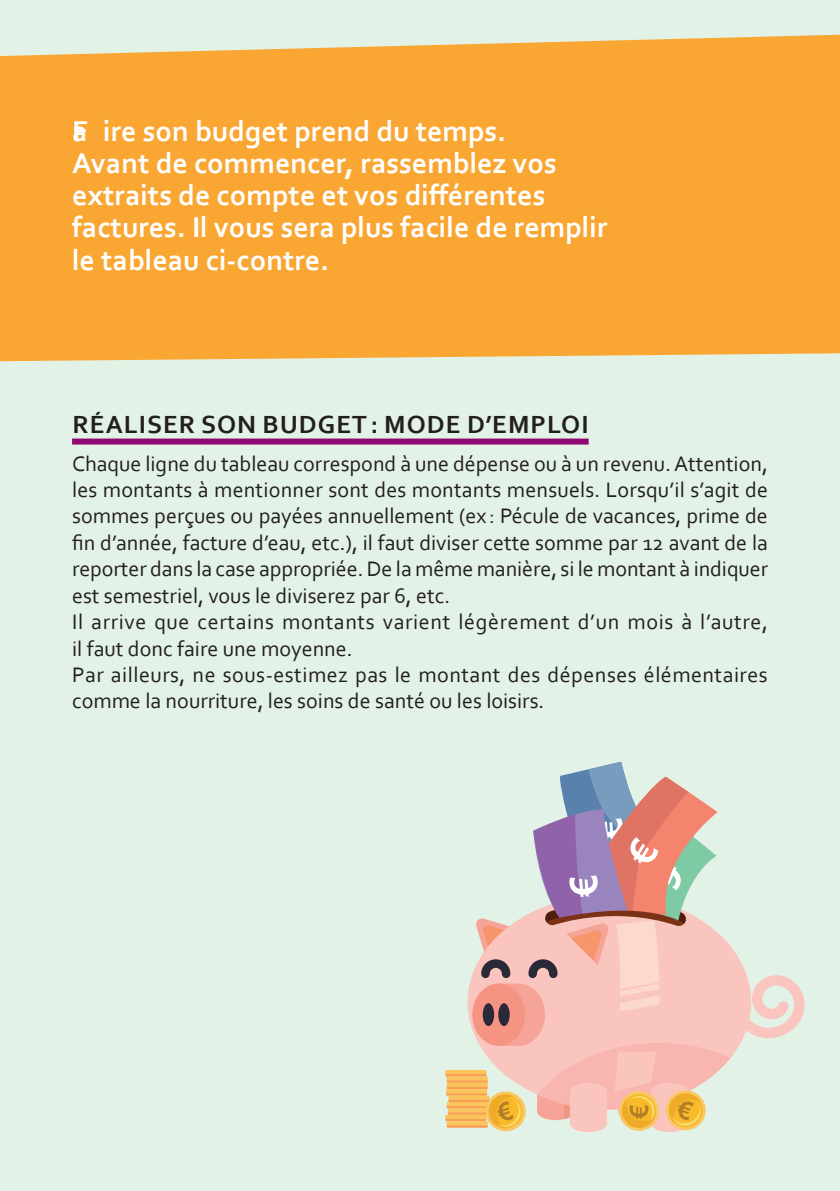
<style>
.page{position:relative;width:840px;height:1191px;background:#fff}
.page>*{position:absolute;margin:0;border:0;box-sizing:border-box;transform-origin:0 0}
.t1{font:700 30px/32px "Corbel";color:#fff}
.t2{font:700 26px "Corbel";letter-spacing:.04em;color:#231f20}
.t3{font:22px/26.4px "Corbel";color:#231f20}
</style>
<div class="page">
<div style="left:0;top:0;width:839px;height:1191px;background:#e3f2e7"></div>
<div style="left:0;top:35px;width:839px;height:326px;background:#faa633"></div>
<div style="left:72px;top:438px;width:516px;height:6px;background:#900872"></div>
<svg style="left:445px;top:761px;width:360px;height:371px"></svg>
<h1 class="t1" style="left:72px;top:115px;width:536px">Fa ire son budget prend du temps.<br>Avant de commencer, rassemblez vos extraits de compte et vos différentes factures. Il vous sera plus facile de remplir le tableau ci-contre.</h1>
<p class="t2" style="left:73px;top:408px;width:515px">RÉALISER SON BUDGET: MODE D’EMPLOI</p>
<p class="t3" style="left:72px;top:449px;width:697px">Chaque ligne du tableau correspond à une dépense ou à un revenu. Attention, les montants à mentionner sont des montants mensuels. Lorsqu’il s’agit de sommes perçues ou payées annuellement (ex: Pécule de vacances, prime de fin d’année, facture d’eau, etc.), il faut diviser cette somme par 12 avant de la reporter dans la case appropriée. De la même manière, si le montant à indiquer est semestriel, vous le diviserez par 6, etc.<br>Il arrive que certains montants varient légèrement d’un mois à l’autre, il faut donc faire une moyenne.<br>Par ailleurs, ne sous-estimez pas le montant des dépenses élémentaires comme la nourriture, les soins de santé ou les loisirs.</p>
</div>
